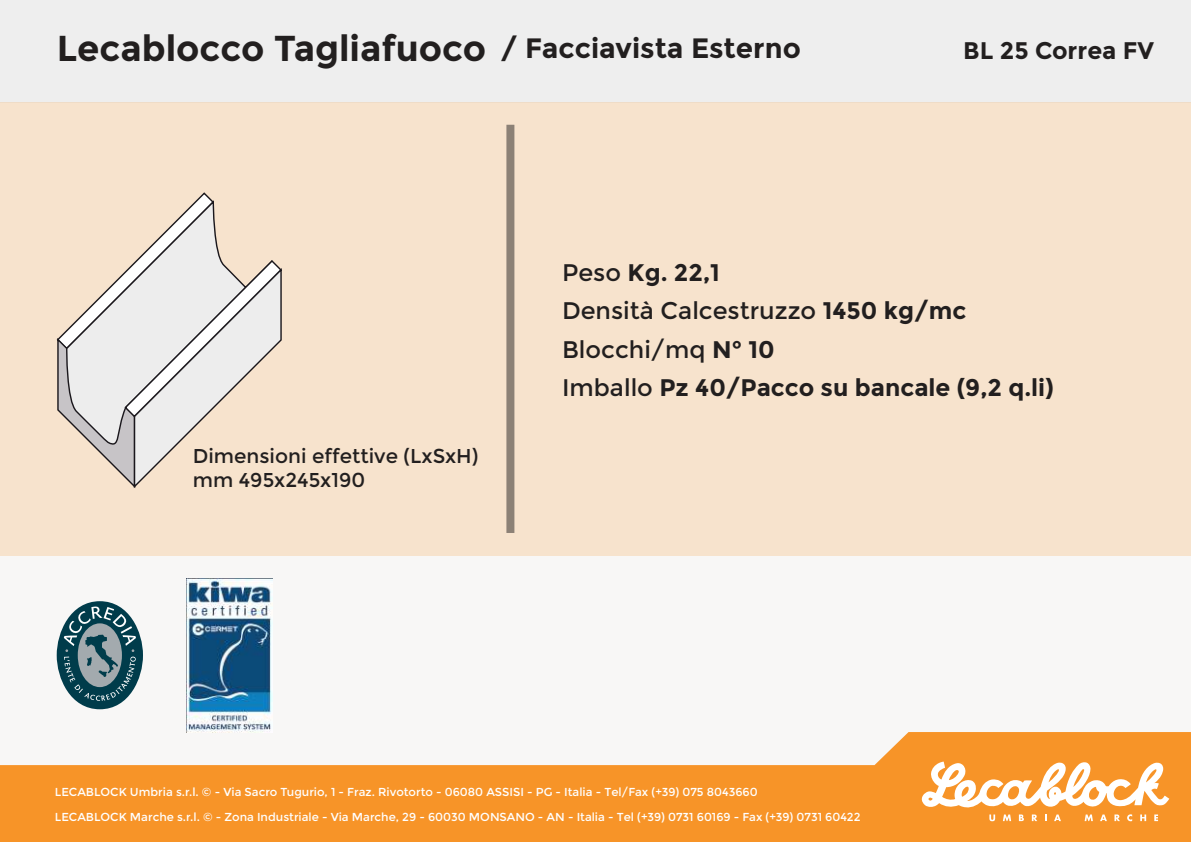
<style>
.page{position:relative;width:1191px;height:842px;background:#f8f7f6}
.page>*{position:absolute;margin:0;border:0;box-sizing:border-box;transform-origin:0 0}
.t1{font:700 36px "Montserrat";color:#221f1f}
.t2{font:700 24px/38.4px "Montserrat";color:#221f1f}
.t3{font:20px/24px "Montserrat";color:#221f1f}
.t4{font:11.6px/24.4px "Montserrat";color:#fff}
.s1{font-size:28px}
.s2{font-weight:400}
</style>
<div class="page">
<div style="left:0;top:0;width:1191px;height:102px;background:#eee"></div>
<div style="left:0;top:102px;width:1191px;height:454px;background:#f7e3cd"></div>
<svg style="left:0;top:732px;width:1191px;height:110px;fill:#f79428"></svg>
<div style="left:57px;top:601px;width:86px;height:108px;background:#003c4b;border-radius:50%"></div>
<svg style="left:64px;top:606px;width:72px;height:95px"></svg>
<img style="left:186px;top:578px;width:87px;height:154px">
<div style="left:506px;top:125px;width:8px;height:408px;background:#8c8176"></div>
<svg style="left:56px;top:192px;width:226px;height:296px"></svg>
<svg style="left:921px;top:762px;width:248px;height:59px"></svg>
<h1 class="t1" style="left:57px;top:32px;width:745px">Lecablocco Tagliafuoco <span class="s1">/ Facciavista Esterno</span></h1>
<h2 class="t2" style="left:963px;top:33px;width:192px">BL 25 Correa FV</h2>
<h3 class="t3" style="left:193px;top:445px;width:287px">Dimensioni effettive (LxSxH) mm 495x245x190</h3>
<h2 class="t2" style="left:562px;top:255px;width:493px"><span class="s2">Peso</span> Kg. 22,1<br><span class="s2">Densità Calcestruzzo</span> 1450 kg/mc<br><span class="s2">Blocchi/mq</span> N° 10<br><span class="s2">Imballo</span> Pz 40/Pacco su bancale (9,2 q.li)</h2>
<p class="t4" style="left:55px;top:780px;width:807px">LECABLOCK Umbria s.r.l. © - Via Sacro Tugurio, 1 - Fraz. Rivotorto - 06080 ASSISI - PG - Italia - Tel/Fax (+39) 075 8043660<br>LECABLOCK Marche s.r.l. © - Zona Industriale - Via Marche, 29 - 60030 MONSANO - AN - Italia - Tel (+39) 0731 60169 - Fax (+39) 0731 60422</p>
</div>
